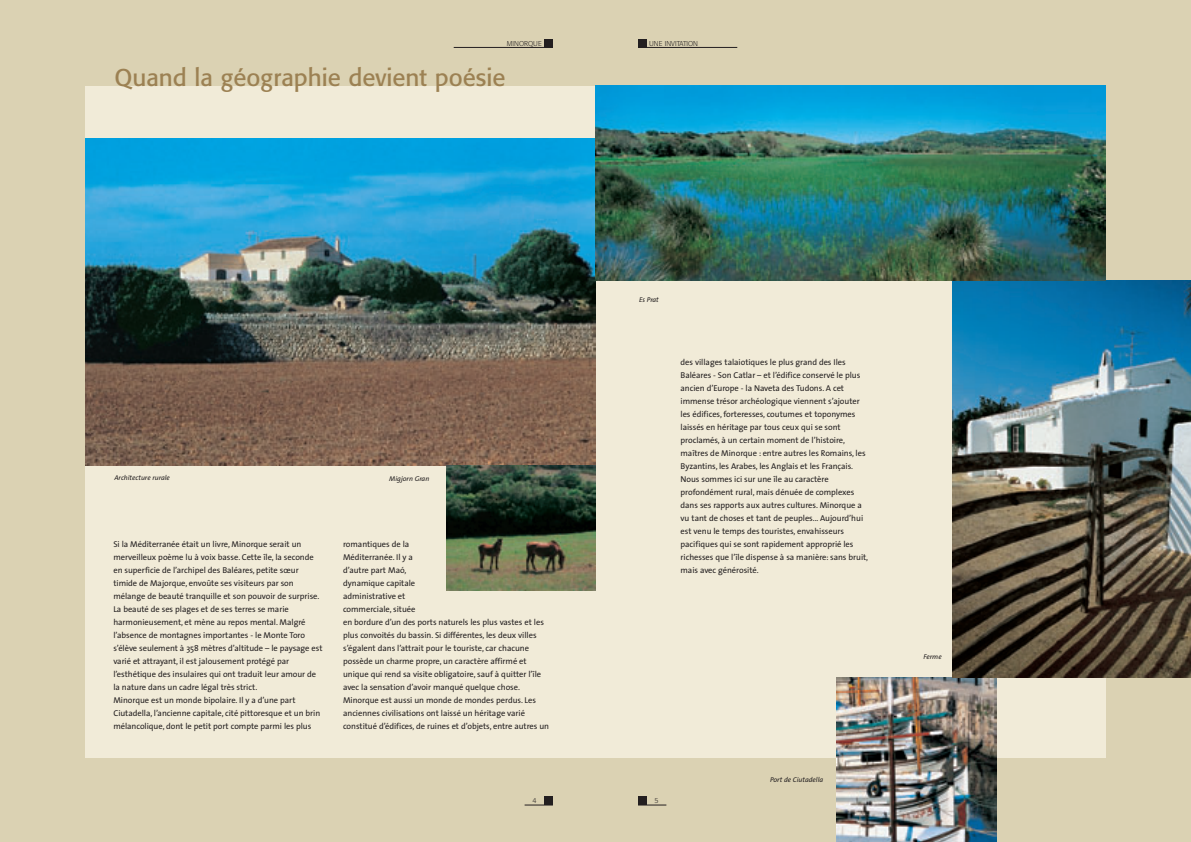
<style>
.page{position:relative;width:1191px;height:842px;background:#fff}
.page>*{position:absolute;margin:0;border:0;box-sizing:border-box;transform-origin:0 0}
.t1{font:24px "Formata";color:#9c8153}
.t2{font:8.5px/13px "The Sans";letter-spacing:-.005em;color:#231f20}
.t3{font:italic 7px "The Sans";color:#231f20}
.t4{font:300 7px "Formata";color:#231f20}
</style>
<div class="page">
<div style="left:595px;top:1px;width:595px;height:841px;background:#dbd2b3"></div>
<div style="left:595px;top:86px;width:511px;height:672px;background:#f1ebd8"></div>
<div style="left:0;top:1px;width:595px;height:841px;background:#dbd2b3"></div>
<div style="left:638px;top:39px;width:8px;height:8px;background:#231f20"></div>
<hr style="left:638px;top:47px;width:99px;height:1px;background:#231f20">
<div style="left:638px;top:796px;width:8px;height:9px;background:#231f20"></div>
<svg style="left:638px;top:805px;width:28px;height:1px"></svg>
<div style="left:85px;top:86px;width:510px;height:672px;background:#f1ebd8"></div>
<div style="left:544px;top:39px;width:9px;height:8px;background:#231f20"></div>
<hr style="left:454px;top:47px;width:99px;height:1px;background:#231f20">
<div style="left:544px;top:796px;width:9px;height:9px;background:#231f20"></div>
<svg style="left:524px;top:805px;width:29px;height:1px"></svg>
<img style="left:85px;top:139px;width:510px;height:326px">
<img style="left:837px;top:677px;width:159px;height:165px">
<img style="left:446px;top:465px;width:149px;height:125px">
<img style="left:953px;top:281px;width:237px;height:396px">
<img style="left:595px;top:86px;width:511px;height:195px">
<p class="t4" style="left:507px;top:40px;width:37px">MINORQUE</p>
<h1 class="t1" style="left:114px;top:67px;width:392px">Quand la géographie devient poésie</h1>
<p class="t3" style="left:114px;top:474px;width:57px">Architecture rurale</p>
<p class="t3" style="left:389px;top:475px;width:42px">Migjorn Gran</p>
<p class="t2" style="left:113px;top:539px;width:211px">Si la Méditerranée était un livre, Minorque serait un merveilleux poème lu à voix basse. Cette île, la seconde en superficie de l’archipel des Baléares, petite sœur timide de Majorque, envoûte ses visiteurs par son mélange de beauté tranquille et son pouvoir de surprise.<br>La beauté de ses plages et de ses terres se marie harmonieusement, et mène au repos mental. Malgré l’absence de montagnes importantes - le Monte Toro s’élève seulement à 358 mètres d’altitude – le paysage est varié et attrayant, il est jalousement protégé par l’esthétique des insulaires qui ont traduit leur amour de la nature dans un cadre légal très strict.<br>Minorque est un monde bipolaire. Il y a d’une part Ciutadella, l’ancienne capitale, cité pittoresque et un brin mélancolique, dont le petit port compte parmi les plus</p>
<p class="t2" style="left:343px;top:539px;width:207px">romantiques de la<br>Méditerranée. Il y a<br>d’autre part Maó,<br>dynamique capitale<br>administrative et<br>commerciale, située<br>en bordure d’un des ports naturels les plus vastes et les plus convoités du bassin. Si différentes, les deux villes s’égalent dans l’attrait pour le touriste, car chacune possède un charme propre, un caractère affirmé et unique qui rend sa visite obligatoire, sauf à quitter l’île avec la sensation d’avoir manqué quelque chose.<br>Minorque est aussi un monde de mondes perdus. Les anciennes civilisations ont laissé un héritage varié constitué d’édifices, de ruines et d’objets, entre autres un</p>
<p class="t4" style="left:532px;top:798px;width:6px">4</p>
<p class="t4" style="left:649px;top:40px;width:50px">UNE INVITATION</p>
<p class="t3" style="left:639px;top:296px;width:21px">Es Prat</p>
<p class="t2" style="left:680px;top:357px;width:189px">des villages talaiotiques le plus grand des Iles Baléares - Son Catlar – et l’édifice conservé le plus ancien d’Europe - la Naveta des Tudons. A cet immense trésor archéologique viennent s’ajouter les édifices, forteresses, coutumes et toponymes laissés en héritage par tous ceux qui se sont proclamés, à un certain moment de l’histoire, maîtres de Minorque : entre autres les Romains, les Byzantins, les Arabes, les Anglais et les Français.<br>Nous sommes ici sur une île au caractère profondément rural, mais dénuée de complexes dans ses rapports aux autres cultures. Minorque a vu tant de choses et tant de peuples... Aujourd’hui est venu le temps des touristes, envahisseurs pacifiques qui se sont rapidement approprié les richesses que l’île dispense à sa manière: sans bruit, mais avec générosité.</p>
<p class="t4" style="left:654px;top:798px;width:6px">5</p>
<p class="t3" style="left:770px;top:777px;width:55px">Port de Ciutadella</p>
<p class="t3" style="left:923px;top:654px;width:20px">Ferme</p>
</div>
